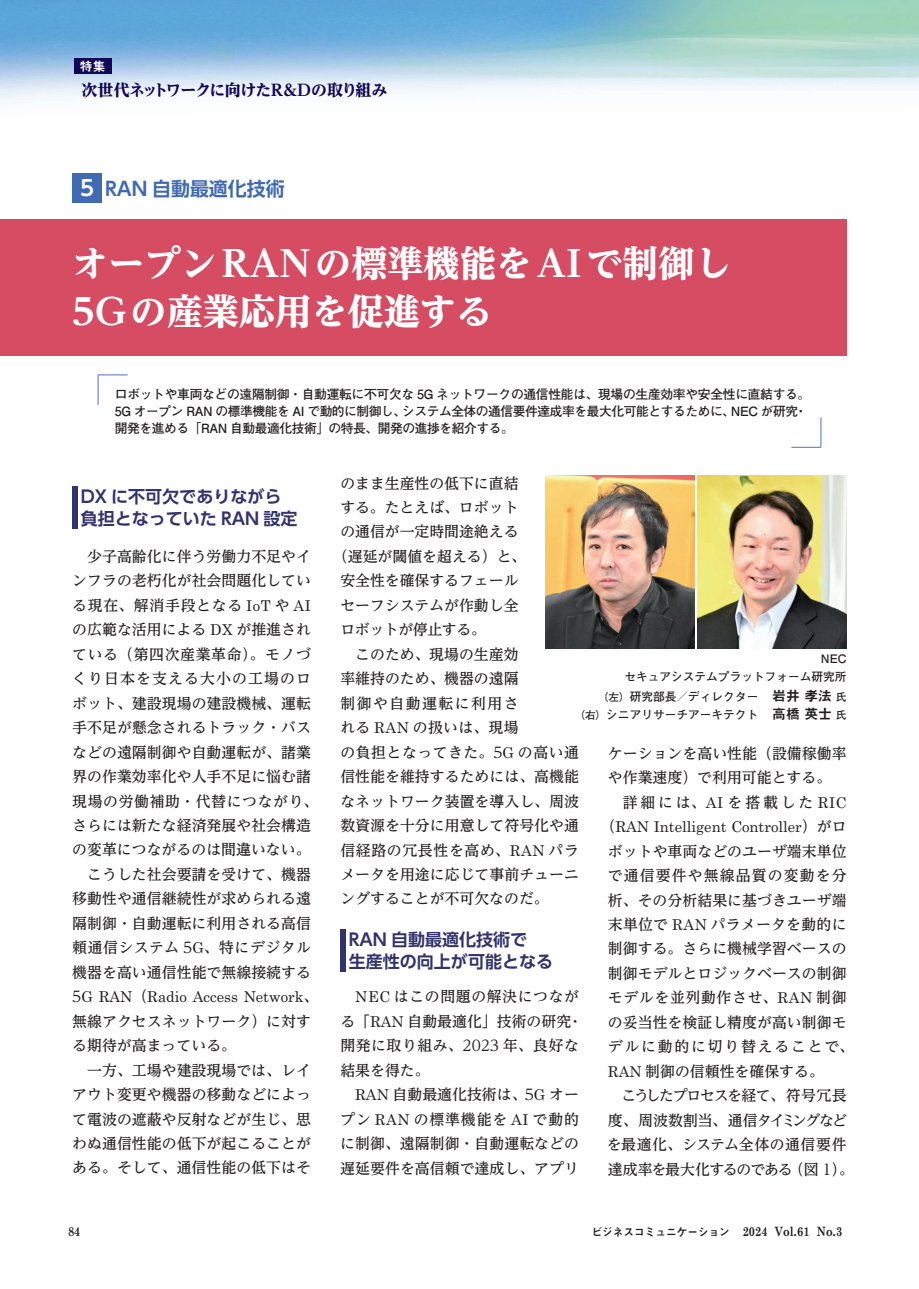
<style>
.page{position:relative;width:919px;height:1289px;background:#fff}
.page>*{position:absolute;margin:0;border:0;box-sizing:border-box;transform-origin:0 0}
.t1{font:800 36.15px/47.8px "UD Reimin Pro";color:#fff}
.t2{font:700 19.2px "UD Shin Go Pro De";color:#406ab4}
.t3{font:700 16.95px/22.4px "UD Shin Go Pro De";color:#32336d}
.t4{font:800 15.9px "UD Reimin Pro";letter-spacing:-.05em;color:#110658}
.t5{font:500 14.85px/24.5px "UD Reimin Pro";color:#231f20}
.t6{font:500 14.85px/24.5px "UD Reimin Pro";letter-spacing:.035em;color:#231f20}
.t7{font:500 14.85px/24.5px "UD Reimin Pro";letter-spacing:-.045em;color:#231f20;text-align:center}
.t8{font:14.85px "Century Sb SI";color:#231f20}
.t9{font:500 14.85px "UD Reimin Pro";letter-spacing:.045em;color:#231f20}
.t10{font:500 14.85px "UD Reimin Pro";letter-spacing:.19em;color:#231f20}
.t11{font:500 14.85px "UD Reimin Pro";letter-spacing:.095em;color:#231f20}
.t12{font:500 14.85px "UD Reimin Pro";letter-spacing:-.025em;color:#231f20}
.t13{font:700 12.75px/17px "Futo Go B101 Pro";letter-spacing:-.035em;color:#231f20}
.t14{font:12.75px "Century Sb Bold SI";color:#231f20;scale:.85 1}
.t15{font:12.75px "Midashi Go Pro MB31";color:#fff}
.t16{font:700 11.7px/18px "Futo Go B101 Pro";color:#231f20;text-align:right}
.s1{font-size:21.3px;color:#fff}
.s2{font-family:"Century Sb SI";font-weight:400}
.s3{font-weight:400}
.s4{font-family:"UD Reimin Pro"}
.s5{font-family:"UD Reimin Pro";font-weight:500}
.s6{font-size:10.65px}
.s7{font-family:"Midashi Go Pro MB31";font-weight:400;font-size:13.8px}
.s8{font-family:"Midashi Go Pro MB31";font-size:10.65px}
</style>
<div class="page">
<img style="left:0;top:0;width:918px;height:102px">
<div style="left:74px;top:58px;width:38px;height:16px;background:#110658"></div>
<hr style="left:97px;top:375px;width:2px;height:30px;background:#5d79bc">
<hr style="left:98px;top:374px;width:30px;height:1px;background:#5d79bc">
<hr style="left:820px;top:417px;width:1px;height:30px;background:#5d79bc">
<hr style="left:791px;top:447px;width:30px;height:1px;background:#5d79bc">
<div style="left:72px;top:173px;width:30px;height:30px;background:#406ab4"></div>
<div style="left:0;top:219px;width:846px;height:136px;background:#d54c63"></div>
<img style="left:545px;top:475px;width:149px;height:173px">
<img style="left:697px;top:475px;width:149px;height:173px">
<div style="left:72px;top:486px;width:5px;height:42px;background:#32336d"></div>
<div style="left:340px;top:929px;width:5px;height:43px;background:#32336d"></div>
<p class="t15" style="left:80px;top:56px;width:27px">特集</p>
<p class="t4" style="left:101px;top:77px;width:307px">次世代ネットワークに向けたR&amp;Dの取り組み</p>
<p class="t15" style="left:99px;top:56px;width:27px">特集</p>
<p class="t4" style="left:81px;top:77px;width:307px">次世代ネットワークに向けたR&amp;Dの取り組み</p>
<p class="t2" style="left:80px;top:173px;width:206px"><span class="s1">5</span> RAN 自動最適化技術</p>
<h1 class="t1" style="left:72px;top:239px;width:659px">オープンRANの標準機能をAIで制御し<br>5Gの産業応用を促進する</h1>
<p class="t13" style="left:115px;top:384px;width:696px">ロボットや車両などの遠隔制御・自動運転に不可欠な 5G ネットワークの通信性能は、現場の生産効率や安全性に直結する。<br>5G オープン RAN の標準機能を AI で動的に制御し、システム全体の通信要件達成率を最大化可能とするために、NEC が研究・開発を進める「RAN 自動最適化技術」の特長、開発の進捗を紹介する。</p>
<p class="t3" style="left:81px;top:484px;width:218px">DX に不可欠でありながら負担となっていた RAN 設定</p>
<p class="t5" style="left:72px;top:543px;width:248px;text-align:center">少子高齢化に伴う労働力不足やイ<br>ンフラの老朽化が社会問題化している現在、解消手段となる <span class="s2">IoT</span> や <span class="s2">AI</span>の広範な活用による <span class="s2">DX</span> が推進されている（第四次産業革命）。モノづくり日本を支える大小の工場のロボット、建設現場の建設機械、運転手不足が懸念されるトラック<span class="s3">・</span>バスなどの遠隔制御や自動運転が、諸業界の作業効率化や人手不足に悩む諸現場の労働補助<span class="s3">・</span>代替につながり、さらには新たな経済発展や社会構造の変革につながるのは間違いない。こうした社会要請を受けて、機器<br>移動性や通信継続性が求められる遠隔制御<span class="s3">・</span>自動運転に利用される高信頼通信システム <span class="s3">5</span><span class="s2">G</span>、特にデジタル機器を高い通信性能で無線接続する</p>
<p class="t8" style="left:72px;top:984px;width:247px"><span class="s4">5</span>G RAN<span class="s5">（</span>Radio Access Network<span class="s5">、</span></p>
<p class="t5" style="left:72px;top:1008px;width:240px">無線アクセスネットワーク）に対する期待が高まっている。</p>
<p class="t5" style="left:72px;top:1057px;width:240px;text-align:justify;text-indent:15px">一方、工場や建設現場では、レイアウト変更や機器の移動などによって電波の遮蔽や反射などが生じ、思わぬ通信性能の低下が起こることがある。そして、通信性能の低下はそ</p>
<p class="t5" style="left:340px;top:470px;width:180px">のまま生産性の低下に直結</p>
<p class="t5" style="left:340px;top:495px;width:180px">する。たとえば、ロボット</p>
<p class="t5" style="left:340px;top:519px;width:180px">の通信が一定時間途絶える</p>
<p class="t5" style="left:333px;top:543px;width:195px">（遅延が閾値を超える）と、</p>
<p class="t5" style="left:340px;top:568px;width:180px">安全性を確保するフェール</p>
<p class="t5" style="left:340px;top:592px;width:180px">セーフシステムが作動し全</p>
<p class="t12" style="left:340px;top:617px;width:147px">ロボットが停止する。</p>
<p class="t5" style="left:355px;top:641px;width:165px">このため、現場の生産効</p>
<p class="t5" style="left:340px;top:666px;width:180px">率維持のため、機器の遠隔</p>
<p class="t11" style="left:340px;top:691px;width:180px">制御や自動運転に利用さ</p>
<p class="t5" style="left:340px;top:715px;width:180px">れる <span class="s2">RAN</span> の扱いは、現場</p>
<p class="t6" style="left:340px;top:739px;width:240px">の負担となってきた。<span class="s3">5</span><span class="s2">G</span> の高い通</p>
<p class="t5" style="left:340px;top:764px;width:240px">信性能を維持するためには、高機能</p>
<p class="t5" style="left:340px;top:788px;width:240px">なネットワーク装置を導入し、周波</p>
<p class="t5" style="left:340px;top:812px;width:240px">数資源を十分に用意して符号化や通</p>
<p class="t9" style="left:340px;top:837px;width:240px">信経路の冗長性を高め、<span class="s2">RAN</span> パラ</p>
<p class="t5" style="left:340px;top:861px;width:240px">メータを用途に応じて事前チューニ</p>
<p class="t5" style="left:340px;top:886px;width:210px">ングすることが不可欠なのだ。</p>
<p class="t16" style="left:624px;top:647px;width:224px">NEC<br>セキュアシステムプラットフォーム研究所</p>
<p class="t16" style="left:574px;top:685px;width:274px"><span class="s6">（左）</span>研究部長／ディレクター<span class="s7">　岩井 孝法</span><span class="s6">氏<br>（右）</span>シニアリサーチアーキテクト<span class="s7">　高橋 英士</span><span class="s6">氏</span></p>
<p class="t5" style="left:608px;top:740px;width:240px">ケーションを高い性能（設備稼働率や作業速度）で利用可能とする。</p>
<p class="t10" style="left:622px;top:790px;width:225px">詳細には、<span class="s2">AI</span>を搭載した<span class="s2">RIC</span></p>
<p class="t8" style="left:600px;top:814px;width:247px"><span class="s5">（</span>RAN Intelligent Controller<span class="s5">）がロ</span></p>
<p class="t5" style="left:608px;top:838px;width:248px">ボットや車両などのユーザ端末単位で通信要件や無線品質の変動を分析、その分析結果に基づきユーザ端末単位で <span class="s2">RAN</span> パラメータを動的に制御する。さらに機械学習ベースの制御モデルとロジックベースの制御モデルを並列動作させ、<span class="s2">RAN</span> 制御の妥当性を検証し精度が高い制御モデルに動的に切り替えることで、<br><span class="s2">RAN</span> 制御の信頼性を確保する。</p>
<p class="t7" style="left:606px;top:1082px;width:249px">こうしたプロセスを経て、符号冗長<br>度、周波数割当、通信タイミングなどを最適化、システム全体の通信要件達成率を最大化するのである（図 <span class="s3">1</span>）。</p>
<p class="t3" style="left:349px;top:928px;width:206px">RAN 自動最適化技術で<br>生産性の向上が可能となる</p>
<p class="t6" style="left:340px;top:984px;width:244px;text-indent:15px"><span class="s2">NEC</span> はこの問題の解決につながる「<span class="s2">RAN</span> 自動最適化」技術の研究<span class="s3">・</span>開発に取り組み、<span class="s3">2023</span> 年、良好な結果を得た。</p>
<p class="t5" style="left:340px;top:1081px;width:240px;text-align:justify;text-indent:15px"><span class="s2">RAN</span> 自動最適化技術は、<span class="s3">5</span><span class="s2">G</span> オープン <span class="s2">RAN</span> の標準機能を <span class="s2">AI</span> で動的に制御、遠隔制御<span class="s3">・</span>自動運転などの遅延要件を高信頼で達成し、アプリ</p>
<p class="t14" style="left:68px;top:1221px;width:16px">84</p>
<p class="t14" style="left:591px;top:1221px;width:296px"><span class="s8">ビジネスコミュニケーション</span> 2024 Vol.61 No.3</p>
</div>
